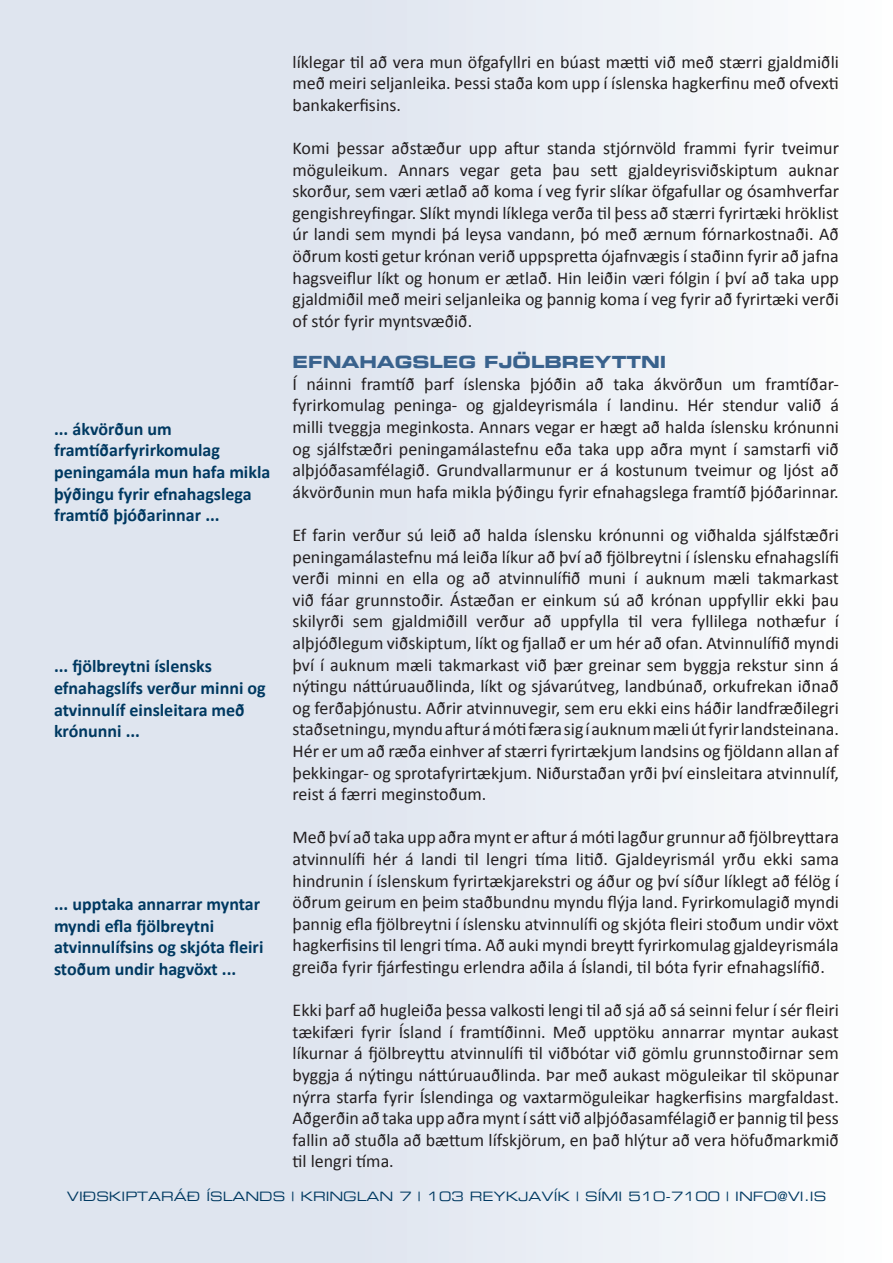
<style>
.page{position:relative;width:893px;height:1263px;background:#fff}
.page>*{position:absolute;margin:0;border:0;box-sizing:border-box;transform-origin:0 0}
.MEGINMAL{font:18px/21.6px "Calibri";color:#231f20;text-align:justify}
.TILVITNANIR{font:700 18px/21.6px "Calibri";color:#003961}
.MILLIFYRIRSOGN{font:16.5px "Eurostile Bold Extended Two";color:#39628d}
.t1{font:12.75px "Eurostile Extended Two";color:#003961}
</style>
<div class="page">
<div style="left:1px;top:1px;width:891px;height:1261px;background:linear-gradient(to right,#d8dfeb,#f9fafc)"></div>
<p class="TILVITNANIR" style="left:54px;top:417px;width:218px">... ákvörðun um framtíðarfyrirkomulag peningamála mun hafa mikla þýðingu fyrir efnahagslega framtíð þjóðarinnar ...</p>
<p class="TILVITNANIR" style="left:54px;top:655px;width:213px">... fjölbreytni íslensks efnahagslífs verður minni og atvinnulíf einsleitara með krónunni ...</p>
<p class="TILVITNANIR" style="left:54px;top:892px;width:211px">... upptaka annarrar myntar myndi efla fjölbreytni atvinnulífsins og skjóta fleiri stoðum undir hagvöxt ...</p>
<p class="MEGINMAL" style="left:293px;top:50px;width:548px">líklegar til að vera mun öfgafyllri en búast mætti við með stærri gjaldmiðli með meiri seljanleika. Þessi staða kom upp í íslenska hagkerfinu með ofvexti bankakerfisins.</p>
<p class="MEGINMAL" style="left:293px;top:136px;width:548px">Komi þessar aðstæður upp aftur standa stjórnvöld frammi fyrir tveimur möguleikum. Annars vegar geta þau sett gjaldeyrisviðskiptum auknar skorður, sem væri ætlað að koma í veg fyrir slíkar öfgafullar og ósamhverfar gengishreyfingar. Slíkt myndi líklega verða til þess að stærri fyrirtæki hröklist úr landi sem myndi þá leysa vandann, þó með ærnum fórnarkostnaði. Að öðrum kosti getur krónan verið uppspretta ójafnvægis í staðinn fyrir að jafna hagsveiflur líkt og honum er ætlað. Hin leiðin væri fólgin í því að taka upp gjaldmiðil með meiri seljanleika og þannig koma í veg fyrir að fyrirtæki verði of stór fyrir myntsvæðið.</p>
<p class="MILLIFYRIRSOGN" style="left:293px;top:350px;width:375px">EFNAHAGSLEG FJÖLBREYTTNI</p>
<p class="MEGINMAL" style="left:293px;top:372px;width:548px">Í náinni framtíð þarf íslenska þjóðin að taka ákvörðun um framtíðar&shy;fyrirkomulag peninga- og gjaldeyrismála í landinu. Hér stendur valið á milli tveggja meginkosta. Annars vegar er hægt að halda íslensku krónunni og sjálfstæðri peningamálastefnu eða taka upp aðra mynt í samstarfi við alþjóðasamfélagið. Grundvallarmunur er á kostunum tveimur og ljóst að ákvörðunin mun hafa mikla þýðingu fyrir efnahagslega framtíð þjóðarinnar.</p>
<p class="MEGINMAL" style="left:293px;top:523px;width:548px">Ef farin verður sú leið að halda íslensku krónunni og viðhalda sjálfstæðri peningamálastefnu má leiða líkur að því að fjölbreytni í íslensku efnahagslífi verði minni en ella og að atvinnulífið muni í auknum mæli takmarkast við fáar grunnstoðir. Ástæðan er einkum sú að krónan uppfyllir ekki þau skilyrði sem gjaldmiðill verður að uppfylla til vera fyllilega nothæfur í alþjóðlegum viðskiptum, líkt og fjallað er um hér að ofan. Atvinnulífið myndi því í auknum mæli takmarkast við þær greinar sem byggja rekstur sinn á nýtingu náttúruauðlinda, líkt og sjávarútveg, landbúnað, orkufrekan iðnað og ferðaþjónustu. Aðrir atvinnuvegir, sem eru ekki eins háðir landfræðilegri staðsetningu, myndu aftur á móti færa sig í auknum mæli út fyrir landsteinana.<br>Hér er um að ræða einhver af stærri fyrirtækjum landsins og fjöldann allan af þekkingar- og sprotafyrirtækjum. Niðurstaðan yrði því einsleitara atvinnulíf, reist á færri meginstoðum.</p>
<p class="MEGINMAL" style="left:293px;top:826px;width:548px">Með því að taka upp aðra mynt er aftur á móti lagður grunnur að fjölbreyttara atvinnulífi hér á landi til lengri tíma litið. Gjaldeyrismál yrðu ekki sama hindrunin í íslenskum fyrirtækjarekstri og áður og því síður líklegt að félög í öðrum geirum en þeim staðbundnu myndu flýja land. Fyrirkomulagið myndi þannig efla fjölbreytni í íslensku atvinnulífi og skjóta fleiri stoðum undir vöxt hagkerfisins til lengri tíma. Að auki myndi breytt fyrirkomulag gjaldeyrismála greiða fyrir fjárfestingu erlendra aðila á Íslandi, til bóta fyrir efnahagslífið.</p>
<p class="MEGINMAL" style="left:293px;top:998px;width:548px">Ekki þarf að hugleiða þessa valkosti lengi til að sjá að sá seinni felur í sér fleiri tækifæri fyrir Ísland í framtíðinni. Með upptöku annarrar myntar aukast líkurnar á fjölbreyttu atvinnulífi til viðbótar við gömlu grunnstoðirnar sem byggja á nýtingu náttúruauðlinda. Þar með aukast möguleikar til sköpunar nýrra starfa fyrir Íslendinga og vaxtarmöguleikar hagkerfisins margfaldast.<br>Aðgerðin að taka upp aðra mynt í sátt við alþjóðasamfélagið er þannig til þess fallin að stuðla að bættum lífskjörum, en það hlýtur að vera höfuðmarkmið til lengri tíma.</p>
<p class="t1" style="left:67px;top:1188px;width:761px">VIÐSKIPTARÁÐ ÍSLANDS | KRINGLAN 7 | 103 REYKJAVÍK | SÍMI 510-7100 | INFO@VI.IS</p>
</div>
